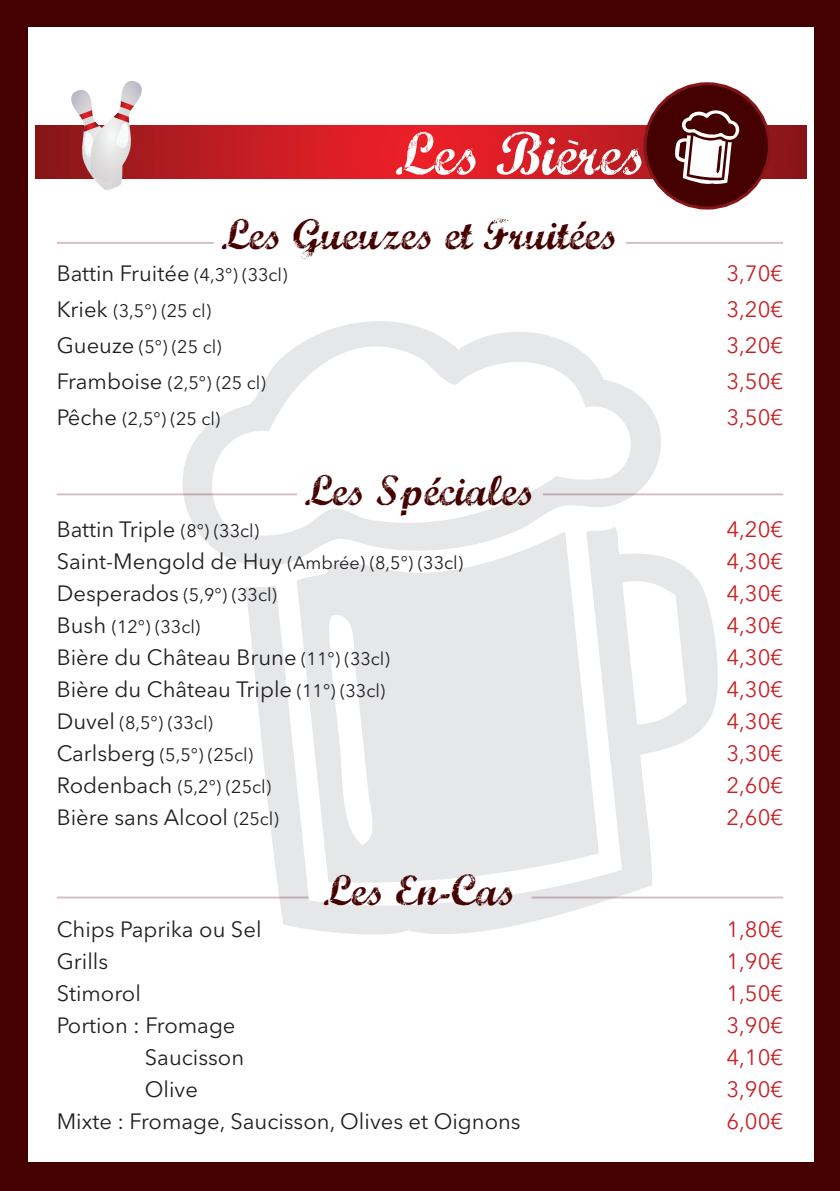
<style>
.page{position:relative;width:840px;height:1191px;background:#fff}
.page>*{position:absolute;margin:0;border:0;box-sizing:border-box;transform-origin:0 0}
.t1{font:60px "Marcelle Script";color:#fff}
.t2{font:42.6px "Marcelle Script";color:#450100}
.t3{font:40px "Avenir Next LT Pro";color:#fff}
.t4{font:22px "Avenir Next LT Pro";color:#231f20}
.t5{font:22px "Avenir Next LT Pro";color:#c62226}
.t6{font:18px "Avenir Next LT Pro";color:#231f20}
.s1{font-size:18px}
.s2{font-size:22px}
</style>
<div class="page">
<div style="left:0;top:0;width:839px;height:1191px;background:#450100"></div>
<div style="left:28px;top:27px;width:785px;height:1134px;background:#fff"></div>
<svg style="left:136px;top:321px;width:547px;height:243px"></svg>
<svg style="left:245px;top:526px;width:476px;height:409px;fill:#e6e7e9"></svg>
<svg style="left:35px;top:126px;width:771px;height:53px"></svg>
<svg style="left:68px;top:81px;width:77px;height:109px"></svg>
<hr style="left:626px;top:242px;width:156px;height:2px;background:#661820">
<hr style="left:542px;top:493px;width:240px;height:2px;background:#661820">
<hr style="left:531px;top:896px;width:251px;height:2px;background:#661820">
<hr style="left:57px;top:896px;width:251px;height:2px;background:#661820">
<hr style="left:57px;top:493px;width:240px;height:2px;background:#661820">
<hr style="left:57px;top:242px;width:157px;height:2px;background:#661820">
<div style="left:644px;top:84px;width:125px;height:124px;background:#450100;border-radius:50%"></div>
<div style="left:643px;top:82px;width:127px;height:128px;border:3px solid #fff;border-radius:50%"></div>
<svg style="left:675px;top:110px;width:65px;height:74px"></svg>
<h1 class="t1" style="left:395px;top:112px;width:252px">Les Bières</h1>
<h3 class="t3" style="left:559px;top:147px;width:10px;rotate:-90deg">‘</h3>
<h2 class="t2" style="left:222px;top:205px;width:397px">Les Gueuzes et Fruitées</h2>
<p class="t4" style="left:57px;top:260px;width:232px">Battin Fruitée <span class="s1">(4,3°) (33cl)</span></p>
<p class="t5" style="left:726px;top:260px;width:58px">3,70€</p>
<p class="t6" style="left:57px;top:300px;width:156px"><span class="s2">Kriek</span> (3,5°) (25 cl)</p>
<p class="t5" style="left:726px;top:296px;width:58px">3,20€</p>
<p class="t6" style="left:57px;top:336px;width:166px"><span class="s2">Gueuze</span> (5°) (25 cl)</p>
<p class="t5" style="left:726px;top:332px;width:58px">3,20€</p>
<p class="t6" style="left:57px;top:372px;width:210px"><span class="s2">Framboise</span> (2,5°) (25 cl)</p>
<p class="t5" style="left:726px;top:368px;width:58px">3,50€</p>
<p class="t6" style="left:57px;top:408px;width:165px"><span class="s2">Pêche</span> (2,5°) (25 cl)</p>
<p class="t5" style="left:726px;top:404px;width:58px">3,50€</p>
<h2 class="t2" style="left:305px;top:461px;width:231px">Les Spéciales</h2>
<p class="t4" style="left:57px;top:516px;width:204px">Battin Triple <span class="s1">(8°) (33cl)</span></p>
<p class="t5" style="left:726px;top:516px;width:58px">4,20€</p>
<p class="t6" style="left:57px;top:552px;width:407px"><span class="s2">Saint-Mengold de Huy</span> (Ambrée) (8,5°) (33cl)</p>
<p class="t5" style="left:726px;top:548px;width:58px">4,30€</p>
<p class="t6" style="left:57px;top:584px;width:221px"><span class="s2">Desperados</span> (5,9°) (33cl)</p>
<p class="t5" style="left:726px;top:580px;width:58px">4,30€</p>
<p class="t6" style="left:57px;top:616px;width:145px"><span class="s2">Bush</span> (12°) (33cl)</p>
<p class="t5" style="left:726px;top:612px;width:58px">4,30€</p>
<p class="t4" style="left:57px;top:644px;width:334px">Bière du Château Brune <span class="s1">(11°) (33cl)</span></p>
<p class="t5" style="left:726px;top:644px;width:58px">4,30€</p>
<p class="t4" style="left:57px;top:676px;width:330px">Bière du Château Triple <span class="s1">(11°) (33cl)</span></p>
<p class="t5" style="left:726px;top:676px;width:58px">4,30€</p>
<p class="t6" style="left:57px;top:712px;width:158px"><span class="s2">Duvel</span> (8,5°) (33cl)</p>
<p class="t5" style="left:726px;top:708px;width:58px">4,30€</p>
<p class="t6" style="left:57px;top:744px;width:198px"><span class="s2">Carlsberg</span> (5,5°) (25cl)</p>
<p class="t5" style="left:726px;top:740px;width:58px">3,30€</p>
<p class="t6" style="left:57px;top:776px;width:216px"><span class="s2">Rodenbach</span> (5,2°) (25cl)</p>
<p class="t5" style="left:726px;top:772px;width:58px">2,60€</p>
<p class="t4" style="left:57px;top:804px;width:223px">Bière sans Alcool <span class="s1">(25cl)</span></p>
<p class="t5" style="left:726px;top:804px;width:58px">2,60€</p>
<h2 class="t2" style="left:324px;top:861px;width:193px">Les En-Cas</h2>
<p class="t4" style="left:57px;top:916px;width:206px">Chips Paprika ou Sel</p>
<p class="t5" style="left:726px;top:916px;width:58px">1,80€</p>
<p class="t4" style="left:57px;top:948px;width:53px">Grills</p>
<p class="t5" style="left:726px;top:948px;width:58px">1,90€</p>
<p class="t4" style="left:57px;top:980px;width:86px">Stimorol</p>
<p class="t5" style="left:726px;top:980px;width:58px">1,50€</p>
<p class="t4" style="left:57px;top:1012px;width:180px">Portion : Fromage</p>
<p class="t5" style="left:726px;top:1012px;width:58px">3,90€</p>
<p class="t4" style="left:145px;top:1044px;width:101px">Saucisson</p>
<p class="t5" style="left:726px;top:1044px;width:58px">4,10€</p>
<p class="t4" style="left:145px;top:1076px;width:55px">Olive</p>
<p class="t5" style="left:726px;top:1076px;width:58px">3,90€</p>
<p class="t4" style="left:57px;top:1108px;width:465px">Mixte : Fromage, Saucisson, Olives et Oignons</p>
<p class="t5" style="left:726px;top:1108px;width:58px">6,00€</p>
</div>
